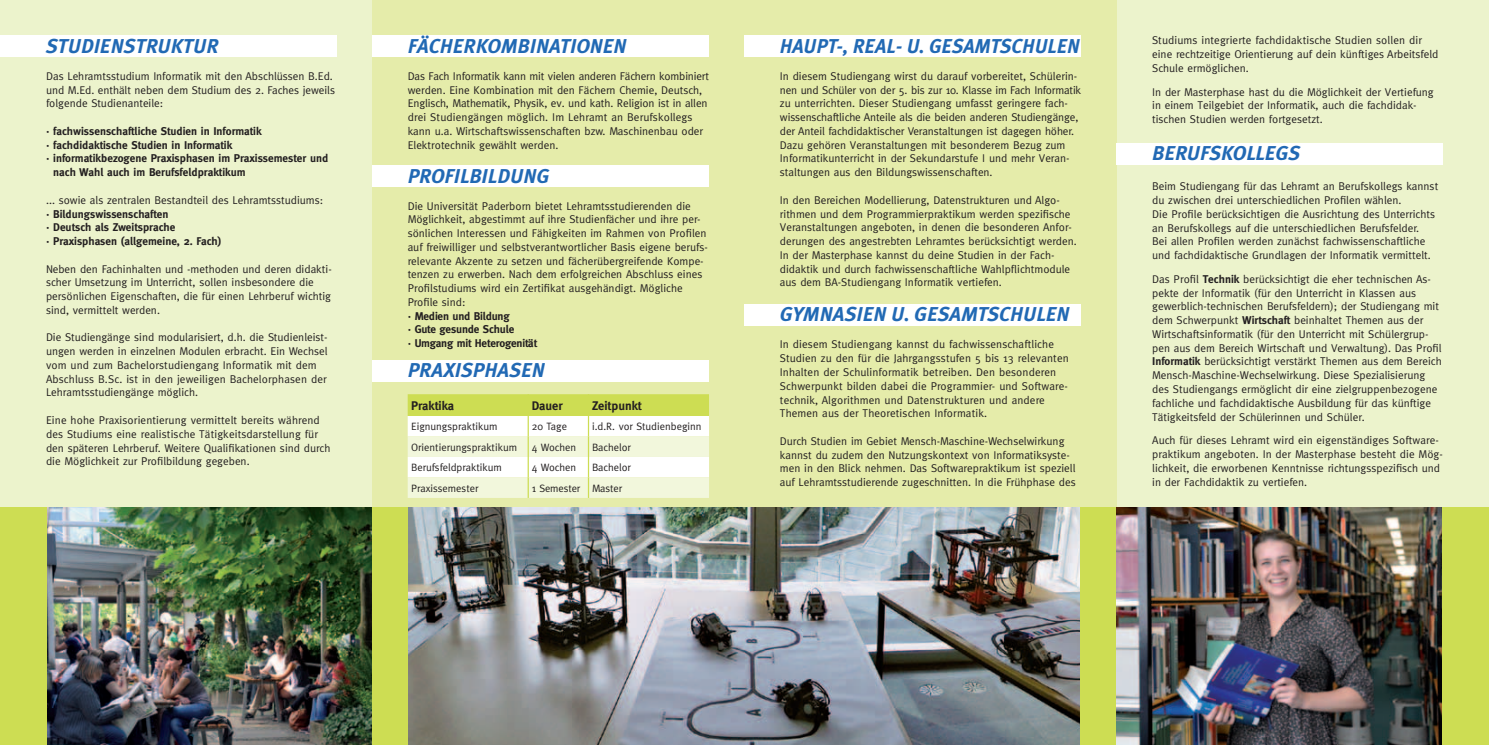
<style>
.page{position:relative;width:1489px;height:745px;background:#fff}
.page>*{position:absolute;margin:0;border:0;box-sizing:border-box;transform-origin:0 0}
.t1{font:italic 700 20px "Meta Plus";color:#2169b4}
.t2{font:700 12.5px "Meta";color:#231f20}
.t3{font:11.25px/13.8px "Meta";color:#231f20}
.t4{font:700 11.25px/13.8px "Meta";color:#231f20}
.t5{font:10.62px "Meta";color:#231f20}
.s1{font-weight:700}
</style>
<div class="page">
<div style="left:0;top:0;width:1488px;height:744px;background:#ecf3cc"></div>
<div style="left:372px;top:0;width:744px;height:744px;background:#e5ecaa"></div>
<div style="left:0;top:35px;width:337px;height:22px;background:#fff"></div>
<img style="left:46px;top:507px;width:1034px;height:237px">
<div style="left:0;top:507px;width:46px;height:237px;background:#cddd53"></div>
<div style="left:372px;top:507px;width:35px;height:237px;background:#cddd53"></div>
<div style="left:1116px;top:143px;width:326px;height:21px;background:#fff"></div>
<div style="left:372px;top:35px;width:337px;height:22px;background:#fff"></div>
<div style="left:744px;top:304px;width:337px;height:21px;background:#fff"></div>
<div style="left:372px;top:165px;width:337px;height:21px;background:#fff"></div>
<div style="left:372px;top:360px;width:337px;height:21px;background:#fff"></div>
<svg style="left:407px;top:394px;width:302px;height:103px;background:#eef4cb"></svg>
<div style="left:1080px;top:507px;width:35px;height:237px;background:#cddd53"></div>
<img style="left:1116px;top:507px;width:326px;height:237px">
<div style="left:1442px;top:507px;width:46px;height:237px;background:#cddd53"></div>
<div style="left:744px;top:35px;width:337px;height:22px;background:#fff"></div>
<h1 class="t1" style="left:46px;top:34px;width:24px">STUDIEN</h1>
<h1 class="t1" style="left:124px;top:34px;width:25px">STRUKTUR</h1>
<p class="t3" style="left:46px;top:69px;width:290px">Das Lehramtsstudium Informatik mit den Abschlüssen B.Ed. und M.Ed. enthält neben dem Studium des 2. Faches jeweils folgende Studienanteile:</p>
<p class="t4" style="left:46px;top:124px;width:217px">· fachwissenschaftliche Studien in Informatik</p>
<p class="t4" style="left:46px;top:138px;width:188px">· fachdidaktische Studien in Informatik</p>
<p class="t4" style="left:46px;top:151px;width:284px">· informatikbezogene Praxisphasen im Praxissemester und</p>
<p class="t4" style="left:53px;top:165px;width:194px">nach Wahl auch im Berufsfeldpraktikum</p>
<p class="t3" style="left:46px;top:193px;width:278px">... sowie als zentralen Bestandteil des Lehramtsstudiums:</p>
<p class="t4" style="left:46px;top:206px;width:177px">· Bildungswissenschaften<br>· Deutsch als Zweitsprache<br>· Praxisphasen (allgemeine, 2. Fach)</p>
<p class="t3" style="left:46px;top:261px;width:287px">Neben den Fachinhalten und -methoden und deren didakti&shy;scher Umsetzung im Unterricht, sollen insbesondere die persönlichen Eigenschaften, die für einen Lehrberuf wichtig sind, vermittelt werden.</p>
<p class="t3" style="left:46px;top:330px;width:283px">Die Studiengänge sind modularisiert, d.h. die Studienleist&shy;ungen werden in einzelnen Modulen erbracht. Ein Wechsel vom und zum Bachelorstudiengang Informatik mit dem Abschluss B.Sc. ist in den jeweiligen Bachelorphasen der Lehramtsstudiengänge möglich.</p>
<p class="t3" style="left:46px;top:413px;width:286px">Eine hohe Praxisorientierung vermittelt bereits während des Studiums eine realistische Tätigkeitsdarstellung für den späteren Lehrberuf. Weitere Qualifikationen sind durch die Möglichkeit zur Profilbildung gegeben.</p>
<h1 class="t1" style="left:407px;top:34px;width:46px">FÄ CHERKOM</h1>
<h1 class="t1" style="left:517px;top:34px;width:24px">BINATIONEN</h1>
<p class="t3" style="left:407px;top:69px;width:303px">Das Fach Informatik kann mit vielen anderen Fächern kombiniert werden. Eine Kombination mit den Fächern Chemie, Deutsch, Englisch, Mathematik, Physik, ev. und kath. Religion ist in allen drei Studiengängen möglich. Im Lehramt an Berufskollegs kann u.a. Wirtschaftswissenschaften bzw. Maschinenbau oder Elektrotechnik gewählt werden.</p>
<h1 class="t1" style="left:407px;top:164px;width:23px">PROFIL</h1>
<h1 class="t1" style="left:469px;top:164px;width:25px">BILDUNG</h1>
<p class="t3" style="left:407px;top:198px;width:301px">Die Universität Paderborn bietet Lehramtsstudierenden die Möglichkeit, abgestimmt auf ihre Studienfächer und ihre per&shy;sönlichen Interessen und Fähigkeiten im Rahmen von Profilen auf freiwilliger und selbstverantwortlicher Basis eigene berufs&shy;relevante Akzente zu setzen und fächerübergreifende Kompe&shy;tenzen zu erwerben. Nach dem erfolgreichen Abschluss eines Profilstudiums wird ein Zertifikat ausgehändigt. Mögliche Profile sind:</p>
<p class="t4" style="left:407px;top:309px;width:131px">· Medien und Bildung<br>· Gute gesunde Schule<br>· Umgang mit Heterogenität</p>
<h1 class="t1" style="left:407px;top:359px;width:127px">PRAXISPHA SEN</h1>
<p class="t2" style="left:411px;top:398px;width:44px">Praktika</p>
<p class="t2" style="left:531px;top:398px;width:32px">Dauer</p>
<p class="t2" style="left:592px;top:398px;width:51px">Zeitpunkt</p>
<p class="t5" style="left:411px;top:420px;width:88px">Eignungspraktikum</p>
<p class="t5" style="left:532px;top:420px;width:37px">20 Tage</p>
<p class="t5" style="left:592px;top:420px;width:111px">i.d.R. vor Studienbeginn</p>
<p class="t5" style="left:411px;top:441px;width:107px">Orientierungspraktikum</p>
<p class="t5" style="left:532px;top:441px;width:46px">4 Wochen</p>
<p class="t5" style="left:592px;top:441px;width:40px">Bachelor</p>
<p class="t5" style="left:411px;top:461px;width:92px">Berufsfeldpraktikum</p>
<p class="t5" style="left:532px;top:461px;width:46px">4 Wochen</p>
<p class="t5" style="left:592px;top:461px;width:40px">Bachelor</p>
<p class="t5" style="left:411px;top:481px;width:69px">Praxissemester</p>
<p class="t5" style="left:532px;top:481px;width:92px">1 Semester Master</p>
<h1 class="t1" style="left:780px;top:34px;width:85px">HAUPT-, REAL</h1>
<h1 class="t1" style="left:895px;top:34px;width:139px">- u. GESAMTSCHULEN</h1>
<p class="t3" style="left:780px;top:69px;width:303px">In diesem Studiengang wirst du darauf vorbereitet, Schülerin&shy;nen und Schüler von der 5. bis zur 10. Klasse im Fach Informatik zu unterrichten. Dieser Studiengang umfasst geringere fach&shy;wissenschaftliche Anteile als die beiden anderen Studiengänge, der Anteil fachdidaktischer Veranstaltungen ist dagegen höher.<br>Dazu gehören Veranstaltungen mit besonderem Bezug zum Informatikunterricht in der Sekundarstufe I und mehr Veran&shy;staltungen aus den Bildungswissenschaften.</p>
<p class="t3" style="left:780px;top:193px;width:298px">In den Bereichen Modellierung, Datenstrukturen und Algo&shy;rithmen und dem Programmierpraktikum werden spezifische Veranstaltungen angeboten, in denen die besonderen Anfor&shy;derungen des angestrebten Lehramtes berücksichtigt werden.<br>In der Masterphase kannst du deine Studien in der Fach&shy;didaktik und durch fachwissenschaftliche Wahlpflichtmodule aus dem BA-Studiengang Informatik vertiefen.</p>
<h1 class="t1" style="left:780px;top:303px;width:38px">GYMNA</h1>
<h1 class="t1" style="left:844px;top:303px;width:178px">SIEN U. GESAMTSCHULEN</h1>
<p class="t3" style="left:780px;top:337px;width:290px">In diesem Studiengang kannst du fachwissenschaftliche Studien zu den für die Jahrgangsstufen 5 bis 13 relevanten Inhalten der Schulinformatik betreiben. Den besonderen Schwerpunkt bilden dabei die Programmier- und Software&shy;technik, Algorithmen und Datenstrukturen und andere Themen aus der Theoretischen Informatik.</p>
<p class="t3" style="left:780px;top:433px;width:297px">Durch Studien im Gebiet Mensch-Maschine-Wechselwirkung kannst du zudem den Nutzungskontext von Informatiksyste&shy;men in den Blick nehmen. Das Softwarepraktikum ist speziell auf Lehramtsstudierende zugeschnitten. In die Frühphase des</p>
<p class="t3" style="left:1152px;top:33px;width:288px">Studiums integrierte fachdidaktische Studien sollen dir eine rechtzeitige Orientierung auf dein künftiges Arbeitsfeld<br>Schule ermöglichen.</p>
<p class="t3" style="left:1152px;top:85px;width:283px">In der Masterphase hast du die Möglichkeit der Vertiefung in einem Teilgebiet der Informatik, auch die fachdidak&shy;tischen Studien werden fortgesetzt.</p>
<h1 class="t1" style="left:1209px;top:142px;width:24px">SKOLLEG</h1>
<h1 class="t1" style="left:1288px;top:142px;width:13px">S</h1>
<h1 class="t1" style="left:1152px;top:142px;width:25px">BERUF</h1>
<p class="t3" style="left:1152px;top:179px;width:287px">Beim Studiengang für das Lehramt an Berufskollegs kannst du zwischen drei unterschiedlichen Profilen wählen.<br>Die Profile berücksichtigen die Ausrichtung des Unterrichts an Berufskollegs auf die unterschiedlichen Berufsfelder.<br>Bei allen Profilen werden zunächst fachwissenschaftliche und fachdidaktische Grundlagen der Informatik vermittelt.</p>
<p class="t3" style="left:1152px;top:272px;width:291px">Das Profil <span class="s1">Technik</span> berücksichtigt die eher technischen As&shy;pekte der Informatik (für den Unterricht in Klassen aus gewerblich-technischen Berufsfeldern); der Studiengang mit dem Schwerpunkt <span class="s1">Wirtschaft</span> beinhaltet Themen aus der Wirtschaftsinformatik (für den Unterricht mit Schülergrup&shy;pen aus dem Bereich Wirtschaft und Verwaltung). Das Profil <span class="s1">Informatik</span> berücksichtigt verstärkt Themen aus dem Bereich Mensch-Maschine-Wechselwirkung. Diese Spezialisierung des Studiengangs ermöglicht dir eine zielgruppenbezogene fachliche und fachdidaktische Ausbildung für das künftige Tätigkeitsfeld der Schülerinnen und Schüler.</p>
<p class="t3" style="left:1152px;top:433px;width:292px">Auch für dieses Lehramt wird ein eigenständiges Software&shy;praktikum angeboten. In der Masterphase besteht die Mög&shy;lichkeit, die erworbenen Kenntnisse richtungsspezifisch und in der Fachdidaktik zu vertiefen.</p>
</div>
